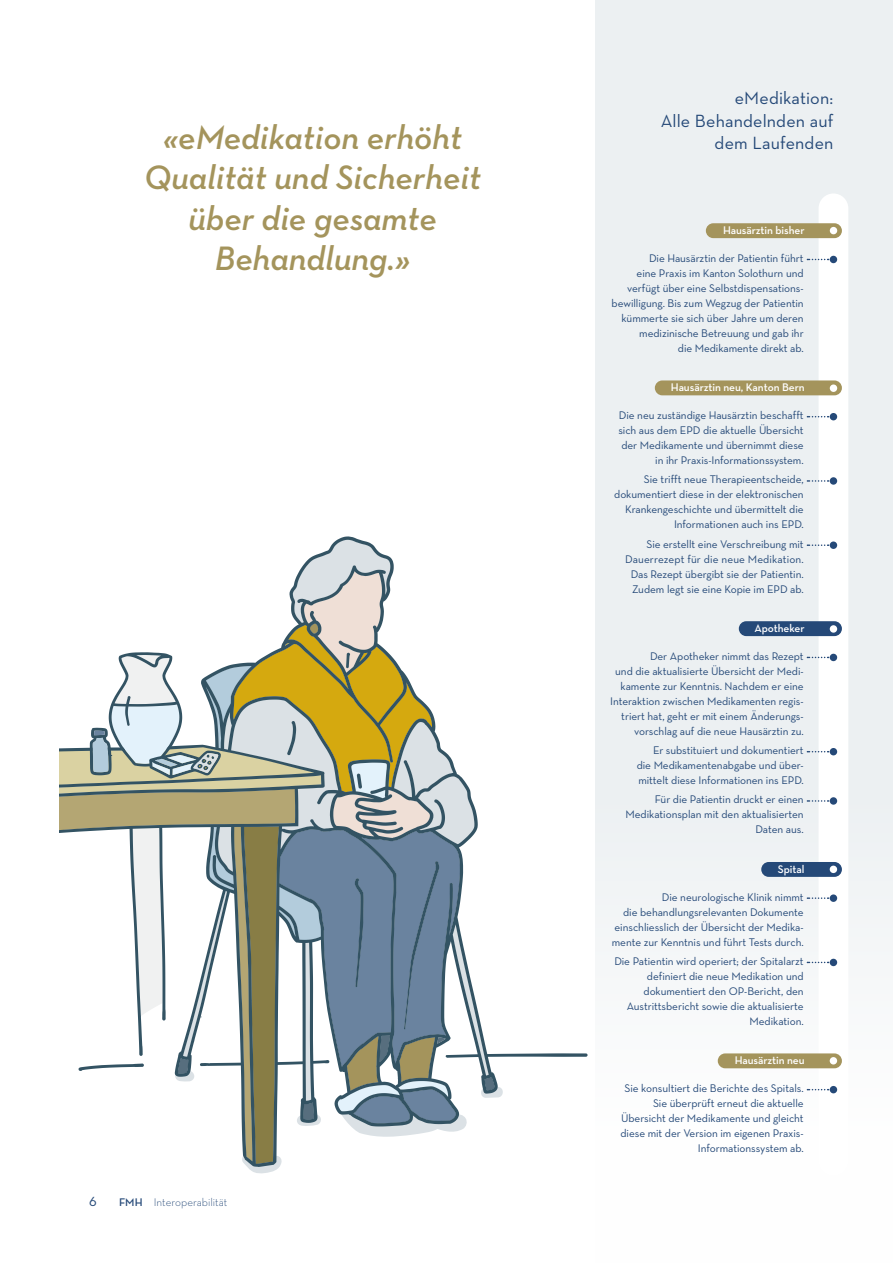
<style>
.page{position:relative;width:893px;height:1263px;background:#fff}
.page>*{position:absolute;margin:0;border:0;box-sizing:border-box;transform-origin:0 0}
.t1{font:italic 600 34.5px/40.5px "Neutraface Text";color:#a4945c;text-align:center}
.t2{font:18px/22.4px "Neutraface Text";letter-spacing:.01em;color:#254978;text-align:right}
.t3{font:15px "Neutraface Text";color:#254978}
.t4{font:11.25px/15px "Neutraface Text";letter-spacing:-.005em;color:#254978;text-align:right}
.t5{font:600 11.25px "Neutraface Text";letter-spacing:-.005em;color:#fff}
.t6{font:300 11.25px "Neutraface Text";color:#254978}
.s1{font-weight:600}
</style>
<div class="page">
<div style="left:595px;top:0;width:298px;height:1263px;background:linear-gradient(to right,#f0f3f5,#f1f4f5)"></div>
<svg style="left:60px;top:540px;width:444px;height:634px"></svg>
<div style="left:819px;top:193px;width:29px;height:983px;background:#fff;border-radius:15px"></div>
<div style="left:706px;top:223px;width:136px;height:15px;background:#a4945c;border-radius:7px"></div>
<div style="left:830px;top:227px;width:7px;height:7px;background:#fff;border-radius:50%"></div>
<div style="left:830px;top:256px;width:7px;height:7px;background:#254978;border-radius:50%"></div>
<svg style="left:807px;top:259px;width:22px;height:1px"></svg>
<div style="left:655px;top:380px;width:187px;height:15px;background:#a4945c;border-radius:7px"></div>
<div style="left:830px;top:384px;width:7px;height:8px;background:#fff;border-radius:50%"></div>
<div style="left:830px;top:413px;width:7px;height:7px;background:#254978;border-radius:50%"></div>
<svg style="left:807px;top:416px;width:22px;height:1px"></svg>
<div style="left:830px;top:477px;width:7px;height:8px;background:#254978;border-radius:50%"></div>
<svg style="left:807px;top:480px;width:22px;height:2px"></svg>
<div style="left:830px;top:541px;width:7px;height:8px;background:#254978;border-radius:50%"></div>
<svg style="left:807px;top:544px;width:22px;height:2px"></svg>
<div style="left:739px;top:621px;width:103px;height:15px;background:#254978;border-radius:7px"></div>
<div style="left:830px;top:625px;width:7px;height:8px;background:#fff;border-radius:50%"></div>
<div style="left:830px;top:654px;width:7px;height:7px;background:#254978;border-radius:50%"></div>
<svg style="left:807px;top:657px;width:22px;height:1px"></svg>
<div style="left:830px;top:748px;width:7px;height:7px;background:#254978;border-radius:50%"></div>
<svg style="left:807px;top:751px;width:22px;height:1px"></svg>
<div style="left:830px;top:797px;width:7px;height:8px;background:#254978;border-radius:50%"></div>
<svg style="left:807px;top:800px;width:22px;height:2px"></svg>
<div style="left:761px;top:862px;width:81px;height:15px;background:#254978;border-radius:7px"></div>
<div style="left:830px;top:866px;width:7px;height:7px;background:#fff;border-radius:50%"></div>
<div style="left:830px;top:894px;width:7px;height:8px;background:#254978;border-radius:50%"></div>
<svg style="left:807px;top:897px;width:22px;height:2px"></svg>
<div style="left:830px;top:959px;width:7px;height:7px;background:#254978;border-radius:50%"></div>
<svg style="left:807px;top:962px;width:22px;height:1px"></svg>
<div style="left:718px;top:1053px;width:124px;height:15px;background:#a4945c;border-radius:7px"></div>
<div style="left:830px;top:1057px;width:7px;height:7px;background:#fff;border-radius:50%"></div>
<div style="left:830px;top:1086px;width:7px;height:7px;background:#254978;border-radius:50%"></div>
<svg style="left:807px;top:1089px;width:22px;height:1px"></svg>
<h1 class="t1" style="left:144px;top:117px;width:338px">«eMedikation erhöht<br>Qualität und Sicherheit über die gesamte<br>Behandlung.»</h1>
<h3 class="t3" style="left:89px;top:1191px;width:9px">6</h3>
<p class="t6" style="left:119px;top:1195px;width:110px"><span class="s1">FMH</span> Interoperabilität</p>
<h2 class="t2" style="left:661px;top:87px;width:174px">eMedikation:<br>Alle Behandelnden auf dem Laufenden</h2>
<p class="t5" style="left:723px;top:223px;width:83px">Hausärztin bisher</p>
<p class="t4" style="left:612px;top:250px;width:194px">Die Hausärztin der Patientin führt<br>eine Praxis im Kanton Solothurn und verfügt über eine Selbstdispensations&shy;bewilligung. Bis zum Wegzug der Patientin kümmerte sie sich über Jahre um deren medizinische Betreuung und gab ihr<br>die Medikamente direkt ab.</p>
<p class="t5" style="left:671px;top:380px;width:135px">Hausärztin neu, Kanton Bern</p>
<p class="t4" style="left:618px;top:408px;width:187px">Die neu zuständige Hausärztin beschafft sich aus dem EPD die aktuelle Übersicht der Medikamente und übernimmt diese in ihr Praxis-Informationssystem.</p>
<p class="t4" style="left:614px;top:472px;width:191px">Sie trifft neue Therapieentscheide, dokumentiert diese in der elektronischen Krankengeschichte und übermittelt die Informationen auch ins EPD.</p>
<p class="t4" style="left:625px;top:536px;width:180px">Sie erstellt eine Verschreibung mit Dauerrezept für die neue Medikation.<br>Das Rezept übergibt sie der Patientin.<br>Zudem legt sie eine Kopie im EPD ab.</p>
<p class="t5" style="left:754px;top:621px;width:52px">Apotheker</p>
<p class="t4" style="left:610px;top:648px;width:195px">Der Apotheker nimmt das Rezept<br>und die aktualisierte Übersicht der Medi&shy;kamente zur Kenntnis. Nachdem er eine Interaktion zwischen Medikamenten regis&shy;triert hat, geht er mit einem Änderungs&shy;vorschlag auf die neue Hausärztin zu.</p>
<p class="t4" style="left:637px;top:742px;width:168px;text-align:justify;text-indent:16px">Er substituiert und dokumentiert die Medikamentenabgabe und über&shy;mittelt diese Informationen ins EPD.</p>
<p class="t4" style="left:626px;top:792px;width:180px">Für die Patientin druckt er einen<br>Medikationsplan mit den aktualisierten<br>Daten aus.</p>
<p class="t5" style="left:778px;top:862px;width:28px">Spital</p>
<p class="t4" style="left:612px;top:889px;width:193px">Die neurologische Klinik nimmt<br>die behandlungsrelevanten Dokumente einschliesslich der Übersicht der Medika&shy;mente zur Kenntnis und führt Tests durch.</p>
<p class="t4" style="left:614px;top:953px;width:191px">Die Patientin wird operiert; der Spitalarzt definiert die neue Medikation und dokumentiert den OP-Bericht, den Austrittsbericht sowie die aktualisierte Medikation.</p>
<p class="t5" style="left:735px;top:1053px;width:71px">Hausärztin neu</p>
<p class="t4" style="left:620px;top:1080px;width:185px">Sie konsultiert die Berichte des Spitals.<br>Sie überprüft erneut die aktuelle Übersicht der Medikamente und gleicht diese mit der Version im eigenen Praxis-Informationssystem ab.</p>
</div>
